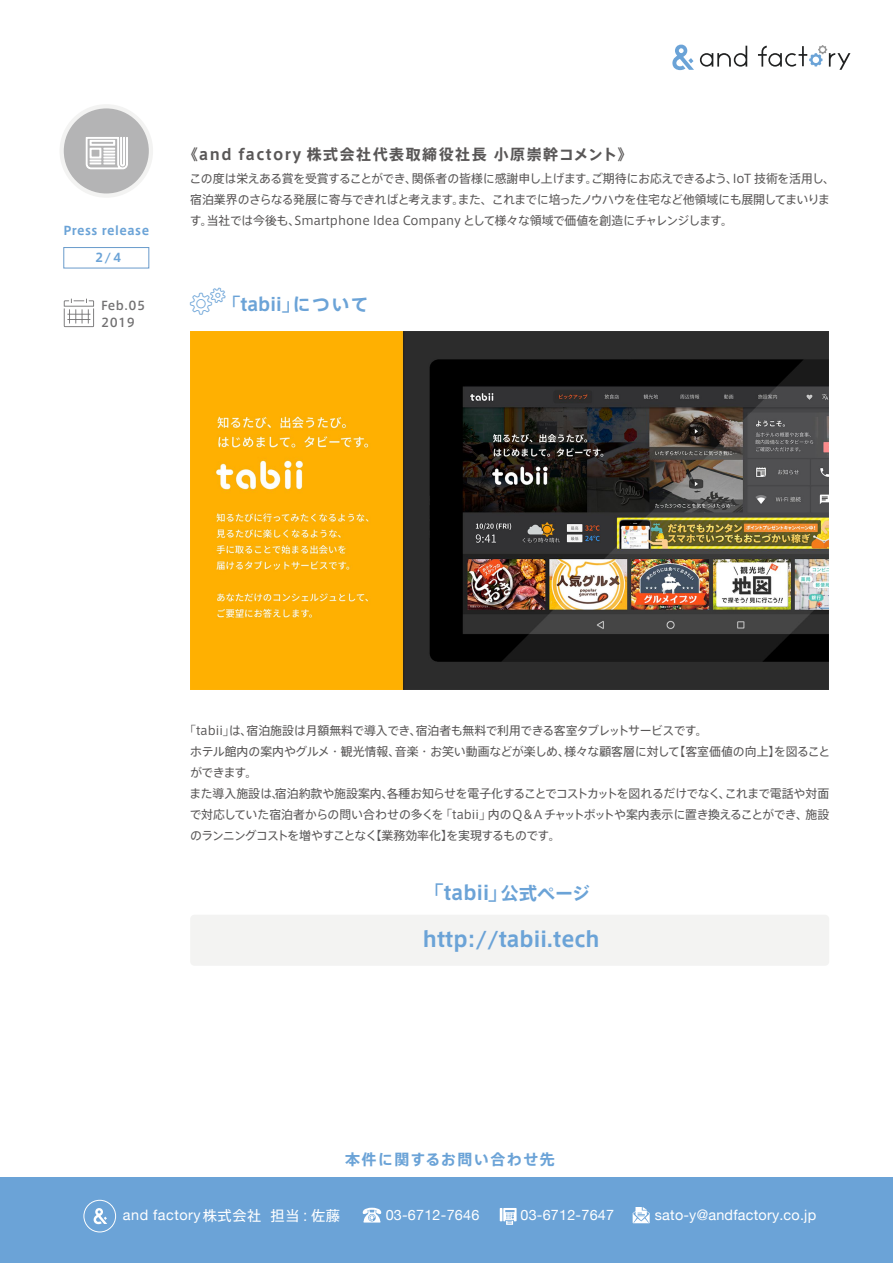
<style>
.page{position:relative;width:893px;height:1263px;background:#fff}
.page>*{position:absolute;margin:0;border:0;box-sizing:border-box;transform-origin:0 0}
.t1{font:21px "Axis Basic Pro N B";color:#6ba3d7}
.t2{font:19.5px "Axis Basic Pro N B";letter-spacing:.01em;color:#6ba3d7}
.t3{font:18px "Axis Basic Pro N B";color:#6ba3d7}
.t4{font:15px "Axis Basic Pro N B";letter-spacing:.1em;color:#595757}
.t5{font:15px "Axis Basic Pro N B";letter-spacing:.1em;color:#6ba3d7}
.t6{font:14.4px "Helvetica Neue";letter-spacing:.015em;color:#fff}
.t7{font:14.4px "Helvetica Neue";letter-spacing:.035em;color:#fff}
.t8{font:12px/21px "Axis Basic Pro N R";letter-spacing:-.02em;color:#595757}
.t9{font:12px "Axis Basic Pro N B";letter-spacing:.04em;color:#6ba3d7}
.t10{font:12px/17.2px "Axis Basic Pro N M";letter-spacing:.04em;color:#717071}
.s1{font-size:18px}
.s2{font-family:"Axis Basic Pro N R";font-size:14.25px}
.s3{font-family:"Axis Basic Pro N R";font-size:14.55px}
.s4{font-family:"Axis Basic Pro N R"}
</style>
<div class="page">
<div style="left:190px;top:915px;width:639px;height:51px;background:#f3f3f2;border-radius:4px"></div>
<div style="left:0;top:1178px;width:893px;height:85px;background:#6ba3d7"></div>
<svg style="left:94px;top:1208px;width:13px;height:16px"></svg>
<div style="left:84px;top:1200px;width:32px;height:32px;border:1px solid #fff;border-radius:50%"></div>
<svg style="left:500px;top:1208px;width:17px;height:17px"></svg>
<svg style="left:363px;top:1208px;width:18px;height:14px"></svg>
<svg style="left:633px;top:1207px;width:17px;height:16px"></svg>
<svg style="left:64px;top:299px;width:30px;height:28px"></svg>
<div style="left:60px;top:104px;width:93px;height:94px;background:#f3f3f2;border-radius:50%"></div>
<div style="left:64px;top:108px;width:85px;height:85px;background:#b4b4b5;border-radius:50%"></div>
<svg style="left:86px;top:137px;width:42px;height:32px"></svg>
<div style="left:63px;top:247px;width:86px;height:21px;border:1px solid #699bcb"></div>
<svg style="left:758px;top:45px;width:92px;height:25px"></svg>
<svg style="left:700px;top:46px;width:47px;height:21px"></svg>
<svg style="left:672px;top:45px;width:22px;height:25px"></svg>
<img style="left:190px;top:331px;width:638px;height:359px">
<p class="t9" style="left:63px;top:221px;width:87px">Press release</p>
<p class="t9" style="left:95px;top:249px;width:28px">2/4</p>
<p class="t10" style="left:101px;top:296px;width:46px">Feb.05<br>2019</p>
<p class="t4" style="left:183px;top:143px;width:451px">《and factory 株式会社代表取締役社長 小原崇幹コメント》</p>
<p class="t8" style="left:190px;top:167px;width:647px">この度は栄えある賞を受賞することができ、関係者の皆様に感謝申し上げます。ご期待にお応えできるよう、IoT 技術を活用し、宿泊業界のさらなる発展に寄与できればと考えます。また、これまでに培ったノウハウを住宅など他領域にも展開してまいります。当社では今後も、Smartphone Idea Company として様々な領域で価値を創造にチャレンジします。</p>
<h3 class="t3" style="left:222px;top:291px;width:148px">「tabii」について</h3>
<p class="t8" style="left:190px;top:720px;width:642px;text-indent:-5px">「tabii」は、宿泊施設は月額無料で導入でき、宿泊者も無料で利用できる客室タブレットサービスです。<br>ホテル館内の案内やグルメ・観光情報、音楽・お笑い動画などが楽しめ、様々な顧客層に対して【客室価値の向上】を図ることができます。<br>また導入施設は、宿泊約款や施設案内、各種お知らせを電子化することでコストカットを図れるだけでなく、これまで電話や対面で対応していた宿泊者からの問い合わせの多くを「tabii」内のＱ&amp;Ａチャットボットや案内表示に置き換えることができ、施設のランニングコストを増やすことなく【業務効率化】を実現するものです。</p>
<h2 class="t2" style="left:424px;top:878px;width:168px">「tabii」<span class="s1">公式ページ</span></h2>
<h1 class="t1" style="left:423px;top:923px;width:178px">http://tabii.tech</h1>
<p class="t5" style="left:345px;top:1148px;width:211px">本件に関するお問い合わせ先</p>
<p class="t7" style="left:123px;top:1205px;width:219px">and factory<span class="s2">株式会社 担当：佐藤</span></p>
<p class="t6" style="left:386px;top:1204px;width:432px">03-6712-7646 <span class="s3">　　</span>03-6712-7647 <span class="s4">　　</span>sato-y@andfactory.co.jp</p>
</div>
